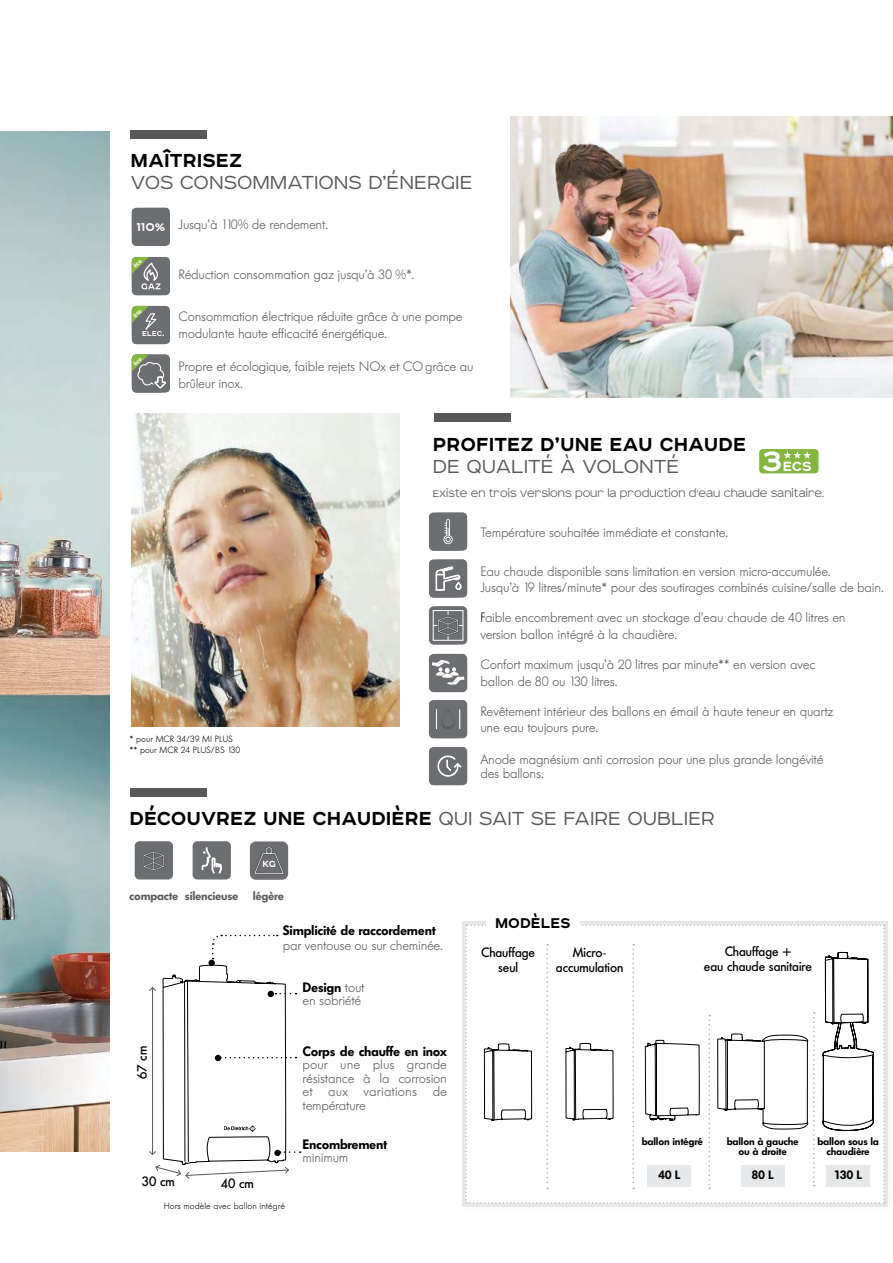
<style>
.page{position:relative;width:893px;height:1263px;background:#fff}
.page>*{position:absolute;margin:0;border:0;box-sizing:border-box;transform-origin:0 0}
.t1{font:700 24px "Affect";color:#000}
.t2{font:300 24px "Affect";color:#58595b}
.t3{font:700 18px "Affect";color:#000}
.t4{font:700 16.95px "Affect";color:#fff}
.t5{font:700 14.4px "Affect";color:#fff}
.t6{font:300 13.5px/16.5px "Futura BQ";letter-spacing:-.02em;color:#58595b}
.t7{font:500 13.5px/15px "Futura BQ";letter-spacing:-.02em;color:#000;text-align:center}
.t8{font:600 13.5px "Futura BQ";letter-spacing:-.02em;color:#000}
.t9{font:300 12px "Affect";color:#58595b}
.t10{font:600 12px "Futura BQ";letter-spacing:-.02em;color:#58595b}
.t11{font:600 12px "Futura BQ";letter-spacing:-.02em;color:#000}
.t12{font:700 11.4px "Affect";color:#fff}
.t13{font:600 10.5px/10.5px "Futura BQ";letter-spacing:-.02em;color:#000;text-align:center}
.t14{font:300 9px/10.8px "Futura BQ";color:#000}
.s1{color:#000}
.s2{font-weight:300;color:#58595b}
.s3{font-weight:600;color:#000}
</style>
<div class="page">
<img style="left:0;top:131px;width:110px;height:1020px">
<div style="left:130px;top:788px;width:77px;height:9px;background:#58595b"></div>
<div style="left:130px;top:130px;width:77px;height:9px;background:#58595b"></div>
<div style="left:434px;top:414px;width:76px;height:8px;background:#58595b"></div>
<div style="left:250px;top:841px;width:38px;height:39px;background:#6d6e71;border-radius:6px"></div>
<svg style="left:254px;top:847px;width:31px;height:28px"></svg>
<img style="left:132px;top:414px;width:268px;height:313px">
<img style="left:510px;top:116px;width:383px;height:281px">
<div style="left:135px;top:841px;width:38px;height:38px;background:#6d6e71;border-radius:5px"></div>
<svg style="left:143px;top:851px;width:21px;height:20px"></svg>
<div style="left:193px;top:841px;width:38px;height:38px;background:#6d6e71;border-radius:5px"></div>
<svg style="left:202px;top:847px;width:20px;height:27px"></svg>
<div style="left:460px;top:919px;width:433px;height:295px;background:#e6e7e8;opacity:.75"></div>
<svg style="left:149px;top:934px;width:152px;height:245px"></svg>
<div style="left:759px;top:449px;width:59px;height:24px;background:#85b640;border-radius:4px"></div>
<svg style="left:717px;top:334px;width:94px;height:140px"></svg>
<svg style="left:822px;top:191px;width:52px;height:207px;background:#ccb49e"></svg>
<svg style="left:466px;top:919px;width:419px;height:295px"></svg>
<svg style="left:132px;top:208px;width:38px;height:38px"></svg>
<svg style="left:429px;top:512px;width:38px;height:39px"></svg>
<svg style="left:429px;top:559px;width:38px;height:39px"></svg>
<svg style="left:429px;top:606px;width:38px;height:38px"></svg>
<div style="left:429px;top:654px;width:38px;height:38px;background:#6d6e71;border-radius:5px"></div>
<svg style="left:429px;top:654px;width:38px;height:37px"></svg>
<svg style="left:429px;top:700px;width:38px;height:38px"></svg>
<svg style="left:429px;top:747px;width:38px;height:38px"></svg>
<svg style="left:132px;top:257px;width:38px;height:38px"></svg>
<svg style="left:132px;top:306px;width:38px;height:38px"></svg>
<svg style="left:132px;top:354px;width:38px;height:39px"></svg>
<h1 class="t1" style="left:130px;top:143px;width:113px">MAÎTRISEZ</h1>
<h1 class="t2" style="left:130px;top:166px;width:344px">VOS CONSOMMATIONS D’ÉNERGIE</h1>
<p class="t5" style="left:137px;top:217px;width:30px">110%</p>
<p class="t6" style="left:178px;top:216px;width:151px">Jusqu’à 110% de rendement.</p>
<p class="t6" style="left:178px;top:267px;width:237px">Réduction consommation gaz jusqu’à 30 %*.</p>
<p class="t6" style="left:178px;top:309px;width:286px">Consommation électrique réduite grâce à une pompe modulante haute efficacité énergétique.</p>
<p class="t6" style="left:178px;top:359px;width:297px">Propre et écologique, faible rejets NOx et CO grâce au brûleur inox.</p>
<h1 class="t1" style="left:433px;top:427px;width:315px">PROFITEZ D’UNE EAU CHAUDE</h1>
<h1 class="t2" style="left:433px;top:450px;width:248px">DE QUALITÉ À VOLONTÉ</h1>
<p class="t4" style="left:783px;top:455px;width:30px">ECS</p>
<p class="t9" style="left:433px;top:486px;width:393px">Existe en trois versions pour la production d’eau chaude sanitaire.</p>
<p class="t14" style="left:129px;top:733px;width:112px">* pour MCR 34/39 MI PLUS ** pour MCR 24 PLUS/BS 130</p>
<p class="t6" style="left:480px;top:524px;width:249px">Température souhaitée immédiate et constante.</p>
<p class="t6" style="left:480px;top:563px;width:405px">Eau chaude disponible sans limitation en version micro-accumulée.<br>Jusqu’à 19 litres/minute* pour des soutirages combinés cuisine/salle de bain.</p>
<p class="t6" style="left:480px;top:610px;width:367px"><span class="s1">F</span>aible encombrement avec un stockage d’eau chaude de 40 litres en version ballon intégré à la chaudière.</p>
<p class="t6" style="left:480px;top:656px;width:337px">Confort maximum jusqu’à 20 litres par minute** en version avec ballon de 80 ou 130 litres.</p>
<p class="t6" style="left:480px;top:703px;width:355px">Revêtement intérieur des ballons en émail à haute teneur en quartz une eau toujours pure.</p>
<p class="t6" style="left:480px;top:753px;width:345px;line-height:13.5px">Anode magnésium anti corrosion pour une plus grande longévité des ballons.</p>
<h1 class="t1" style="left:129px;top:801px;width:587px">DÉCOUVREZ UNE CHAUDIÈRE <span class="s2">QUI SAIT SE FAIRE OUBLIER</span></h1>
<p class="t10" style="left:129px;top:888px;width:111px">compacte silencieuse</p>
<p class="t12" style="left:262px;top:856px;width:15px">KG</p>
<p class="t10" style="left:253px;top:888px;width:33px">légère</p>
<p class="t8" style="left:283px;top:923px;width:154px">Simplicité de raccordement</p>
<p class="t6" style="left:283px;top:938px;width:162px">par ventouse ou sur cheminée.</p>
<p class="t6" style="left:303px;top:980px;width:64px;line-height:13.5px"><span class="s3">Design</span> tout en sobriété</p>
<p class="t7" style="left:135px;top:1079px;width:35px;rotate:-90deg">67 cm</p>
<p class="t8" style="left:303px;top:1043px;width:146px">Corps de chauffe en inox</p>
<p class="t6" style="left:303px;top:1058px;width:146px;line-height:13.5px;text-align:justify">pour une plus grande résistance à la corrosion et aux variations de température</p>
<p class="t8" style="left:303px;top:1136px;width:86px">Encombrement</p>
<p class="t6" style="left:303px;top:1150px;width:47px">minimum</p>
<p class="t7" style="left:142px;top:1174px;width:35px">30 cm</p>
<p class="t7" style="left:221px;top:1176px;width:35px">40 cm</p>
<p class="t14" style="left:164px;top:1200px;width:123px">Hors modèle avec ballon intégré</p>
<h2 class="t3" style="left:495px;top:910px;width:77px">MODÈLES</h2>
<p class="t7" style="left:481px;top:945px;width:56px">Chauffage seul</p>
<p class="t7" style="left:556px;top:945px;width:69px">Micro&shy;accumulation</p>
<p class="t7" style="left:704px;top:944px;width:110px">Chauffage +<br>eau chaude sanitaire</p>
<p class="t13" style="left:642px;top:1136px;width:63px">ballon intégré</p>
<p class="t11" style="left:658px;top:1168px;width:24px">40 L</p>
<p class="t13" style="left:727px;top:1136px;width:73px">ballon à gauche ou à droite</p>
<p class="t11" style="left:751px;top:1168px;width:24px">80 L</p>
<p class="t13" style="left:817px;top:1136px;width:63px">ballon sous la chaudière</p>
<p class="t11" style="left:834px;top:1168px;width:30px">130 L</p>
</div>
